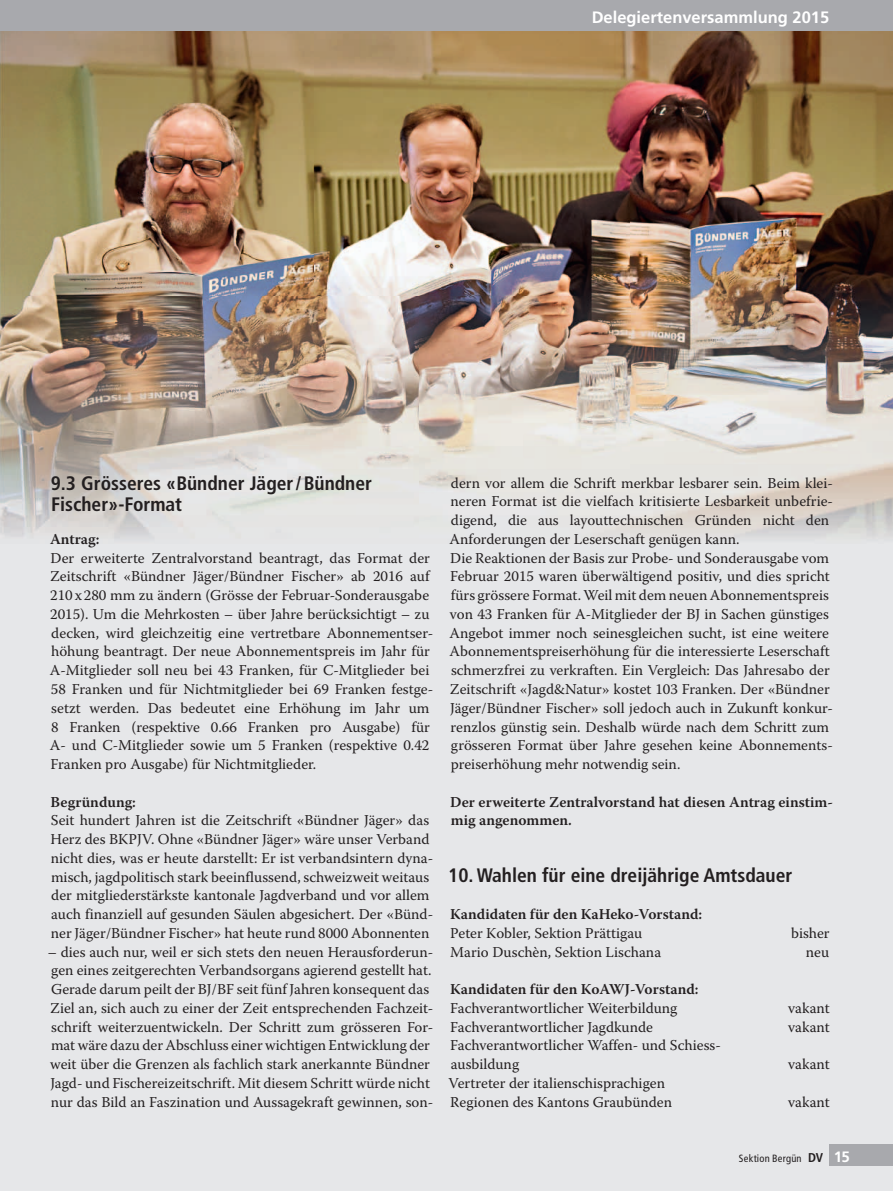
<style>
.page{position:relative;width:893px;height:1191px;background:#e6e7e9}
.page>*{position:absolute;margin:0;border:0;box-sizing:border-box;transform-origin:0 0}
.t1{font:700 condensed 19.5px/21px "Frutiger";color:#231f20}
.t2{font:700 16.5px "Frutiger";color:#fff}
.t3{font:15px/18.8px "Warnock Pro";color:#231f20}
.t4{font:600 15px/18.8px "Warnock Pro";color:#231f20}
.t5{font:condensed 10.5px "Frutiger";letter-spacing:.02em;color:#231f20}
.s1{font-weight:700;font-size:12.75px}
.s2{font-weight:700;font-stretch:normal;font-size:15px;color:#fff}
</style>
<div class="page">
<img style="left:1px;top:30px;width:892px;height:509px">
<div style="left:829px;top:1144px;width:64px;height:21px;background:#a8a9ad"></div>
<div style="left:0;top:0;width:893px;height:30px;background:#a8a9ad"></div>
<img style="left:0;top:0;width:1px;height:70px">
<img style="left:0;top:70px;width:1px;height:32px">
<img style="left:0;top:270px;width:1px;height:313px">
<img style="left:0;top:102px;width:1px;height:168px">
<p class="t2" style="left:592px;top:7px;width:239px">Delegiertenversammlung 2015</p>
<h1 class="t1" style="left:51px;top:472px;width:323px">9.3 Grösseres «Bündner Jäger / Bündner<br>Fischer»-Format</h1>
<p class="t4" style="left:50px;top:529px;width:51px">Antrag:</p>
<p class="t3" style="left:50px;top:548px;width:385px">Der erweiterte Zentralvorstand beantragt, das Format der Zeitschrift «Bündner Jäger/Bündner Fischer» ab 2016 auf 210 x 280 mm zu ändern (Grösse der Februar-Sonderausgabe 2015). Um die Mehrkosten – über Jahre berücksichtigt – zu decken, wird gleichzeitig eine vertretbare Abonnementser&shy;höhung beantragt. Der neue Abonnementspreis im Jahr für A-Mitglieder soll neu bei 43 Franken, für C-Mitglieder bei 58 Franken und für Nichtmitglieder bei 69 Franken festge&shy;setzt werden. Das bedeutet eine Erhöhung im Jahr um 8 Franken (respektive 0.66 Franken pro Ausgabe) für A- und C-Mitglieder sowie um 5 Franken (respektive 0.42<br>Franken pro Ausgabe) für Nichtmitglieder.</p>
<p class="t4" style="left:51px;top:792px;width:87px">Begründung:</p>
<p class="t3" style="left:51px;top:810px;width:384px">Seit hundert Jahren ist die Zeitschrift «Bündner Jäger» das Herz des BKPJV. Ohne «Bündner Jäger» wäre unser Verband nicht dies, was er heute darstellt: Er ist verbandsintern dyna&shy;misch, jagdpolitisch stark beeinflussend, schweizweit weitaus der mitgliederstärkste kantonale Jagdverband und vor allem auch finanziell auf gesunden Säulen abgesichert. Der «Bünd&shy;ner Jäger/Bündner Fischer» hat heute rund 8000 Abonnenten</p>
<p class="t3" style="left:48px;top:942px;width:387px">– dies auch nur, weil er sich stets den neuen Herausforderun&shy;gen eines zeitgerechten Verbandsorgans agierend gestellt hat.<br>Gerade darum peilt der BJ/BF seit fünf Jahren konsequent das Ziel an, sich auch zu einer der Zeit entsprechenden Fachzeit&shy;schrift weiterzuentwickeln. Der Schritt zum grösseren For&shy;mat wäre dazu der Abschluss einer wichtigen Entwicklung der weit über die Grenzen als fachlich stark anerkannte Bündner Jagd- und Fischereizeitschrift. Mit diesem Schritt würde nicht nur das Bild an Faszination und Aussagekraft gewinnen, son-</p>
<p class="t3" style="left:450px;top:473px;width:385px">dern vor allem die Schrift merkbar lesbarer sein. Beim klei&shy;neren Format ist die vielfach kritisierte Lesbarkeit unbefrie&shy;digend, die aus layouttechnischen Gründen nicht den Anforderungen der Leserschaft genügen kann.<br>Die Reaktionen der Basis zur Probe- und Sonderausgabe vom Februar 2015 waren überwältigend positiv, und dies spricht fürs grössere Format. Weil mit dem neuen Abonnementspreis von 43 Franken für A-Mitglieder der BJ in Sachen günstiges Angebot immer noch seinesgleichen sucht, ist eine weitere Abonnementspreiserhöhung für die interessierte Leserschaft schmerzfrei zu verkraften. Ein Vergleich: Das Jahresabo der Zeitschrift «Jagd&amp;Natur» kostet 103 Franken. Der «Bündner Jäger/Bündner Fischer» soll jedoch auch in Zukunft konkur&shy;renzlos günstig sein. Deshalb würde nach dem Schritt zum grösseren Format über Jahre gesehen keine Abonnements&shy;preiserhöhung mehr notwendig sein.</p>
<p class="t4" style="left:450px;top:792px;width:384px">Der erweiterte Zentralvorstand hat diesen Antrag einstim&shy;mig angenommen.</p>
<h1 class="t1" style="left:448px;top:864px;width:346px">10. Wahlen für eine dreijährige Amtsdauer</h1>
<p class="t4" style="left:450px;top:904px;width:253px">Kandidaten für den KaHeko-Vorstand:</p>
<p class="t3" style="left:450px;top:923px;width:193px">Peter Kobler, Sektion Prättigau</p>
<p class="t3" style="left:791px;top:923px;width:40px">bisher</p>
<p class="t3" style="left:450px;top:942px;width:212px">Mario Duschèn, Sektion Lischana</p>
<p class="t3" style="left:806px;top:942px;width:25px">neu</p>
<p class="t4" style="left:450px;top:979px;width:250px">Kandidaten für den KoAWJ-Vorstand:</p>
<p class="t3" style="left:450px;top:998px;width:229px">Fachverantwortlicher Weiterbildung</p>
<p class="t3" style="left:788px;top:998px;width:43px">vakant</p>
<p class="t3" style="left:450px;top:1017px;width:204px">Fachverantwortlicher Jagdkunde</p>
<p class="t3" style="left:788px;top:1017px;width:43px">vakant</p>
<p class="t3" style="left:450px;top:1035px;width:272px">Fachverantwortlicher Waffen- und Schiess&shy;ausbildung</p>
<p class="t3" style="left:788px;top:1054px;width:43px">vakant</p>
<p class="t3" style="left:448px;top:1073px;width:225px">Vertreter der italienschisprachigen<br>Regionen des Kantons Graubünden</p>
<p class="t3" style="left:788px;top:1092px;width:43px">vakant</p>
<p class="t5" style="left:739px;top:1152px;width:112px">Sektion Bergün <span class="s1">DV</span> <span class="s2">15</span></p>
</div>
